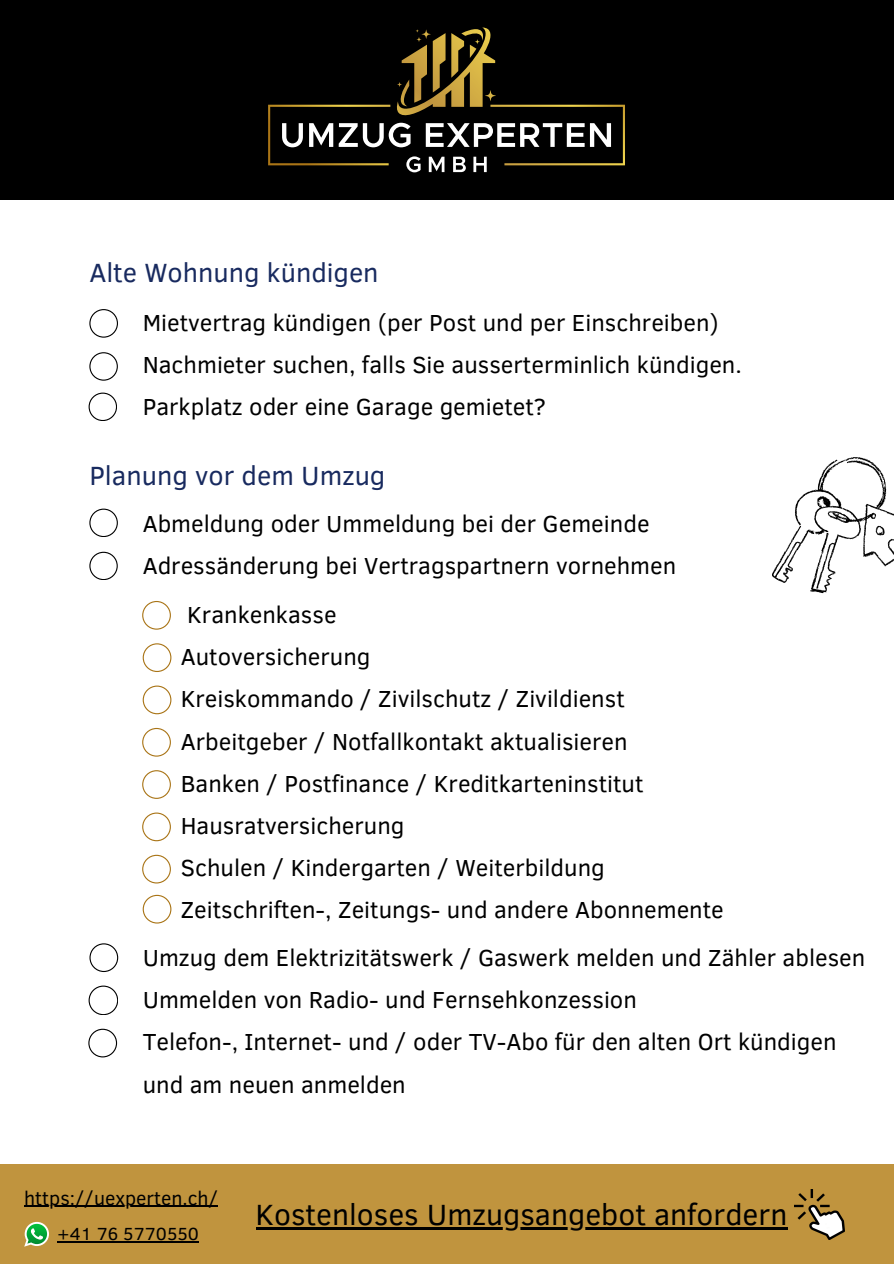
<style>
.page{position:relative;width:894px;height:1264px;background:#fff}
.page>*{position:absolute;margin:0;border:0;box-sizing:border-box;transform-origin:0 0}
.t1{font:30px "Clear Sans";color:#000}
.t2{font:27px "Clear Sans";color:#182a5f}
.t3{font:23.85px/42.2px "Clear Sans";color:#000}
.t4{font:19.5px "Clear Sans";color:#000}
.t5{font:18px "Clear Sans";color:#000}
</style>
<div class="page">
<svg style="left:89px;top:309px;width:29px;height:29px"></svg>
<svg style="left:89px;top:309px;width:28px;height:28px"></svg>
<svg style="left:89px;top:508px;width:29px;height:29px"></svg>
<svg style="left:89px;top:508px;width:28px;height:28px"></svg>
<svg style="left:89px;top:352px;width:29px;height:29px"></svg>
<svg style="left:89px;top:352px;width:28px;height:28px"></svg>
<svg style="left:89px;top:551px;width:28px;height:29px"></svg>
<svg style="left:142px;top:601px;width:29px;height:28px"></svg>
<div style="left:0;top:1163px;width:893px;height:100px;background:#c0943e"></div>
<svg style="left:772px;top:457px;width:121px;height:137px"></svg>
<div style="left:0;top:0;width:893px;height:199px;background:#000"></div>
<svg style="left:268px;top:28px;width:356px;height:137px"></svg>
<svg style="left:282px;top:123px;width:329px;height:24px"></svg>
<svg style="left:406px;top:156px;width:80px;height:16px"></svg>
<svg style="left:142px;top:728px;width:29px;height:28px"></svg>
<svg style="left:142px;top:770px;width:29px;height:29px"></svg>
<svg style="left:142px;top:812px;width:29px;height:29px"></svg>
<svg style="left:142px;top:854px;width:29px;height:29px"></svg>
<svg style="left:89px;top:943px;width:29px;height:29px"></svg>
<svg style="left:89px;top:985px;width:29px;height:29px"></svg>
<svg style="left:88px;top:1028px;width:29px;height:29px"></svg>
<svg style="left:24px;top:1221px;width:25px;height:25px"></svg>
<hr style="left:57px;top:1241px;width:142px;height:1px;background:#000">
<img style="left:794px;top:1189px;width:50px;height:50px">
<hr style="left:24px;top:1205px;width:194px;height:1px;background:#000">
<hr style="left:255px;top:1227px;width:532px;height:2px;background:#000">
<svg style="left:89px;top:392px;width:28px;height:29px"></svg>
<svg style="left:143px;top:643px;width:28px;height:29px"></svg>
<svg style="left:143px;top:685px;width:28px;height:29px"></svg>
<svg style="left:143px;top:894px;width:28px;height:29px"></svg>
<p class="t2" style="left:89px;top:253px;width:291px">Alte Wohnung kündigen</p>
<h2 class="t3" style="left:143px;top:300px;width:600px">Mietvertrag kündigen (per Post und per Einschreiben)<br>Nachmieter suchen, falls Sie ausserterminlich kündigen.<br>Parkplatz oder eine Garage gemietet?</h2>
<h2 class="t2" style="left:89px;top:455px;width:297px">Planung vor dem Umzug</h2>
<h2 class="t3" style="left:143px;top:501px;width:535px">Abmeldung oder Ummeldung bei der Gemeinde<br>Adressänderung bei Vertragspartnern vornehmen</h2>
<p class="t3" style="left:181px;top:592px;width:544px">Krankenkasse<br>Autoversicherung<br>Kreiskommando / Zivilschutz / Zivildienst Arbeitgeber / Notfallkontakt aktualisieren<br>Banken / Postfinance / Kreditkarteninstitut Hausratversicherung<br>Schulen / Kindergarten / Weiterbildung Zeitschriften-, Zeitungs- und andere Abonnemente</p>
<p class="t3" style="left:143px;top:935px;width:724px">Umzug dem Elektrizitätswerk / Gaswerk melden und Zähler ablesen Ummelden von Radio- und Fernsehkonzession<br>Telefon-, Internet- und / oder TV-Abo für den alten Ort kündigen und am neuen anmelden</p>
<h1 class="t4" style="left:24px;top:1183px;width:195px">https://uexperten.ch/</h1>
<p class="t5" style="left:57px;top:1220px;width:143px">+41 76 5770550</p>
<h2 class="t1" style="left:255px;top:1192px;width:533px">Kostenloses Umzugsangebot anfordern</h2>
</div>
